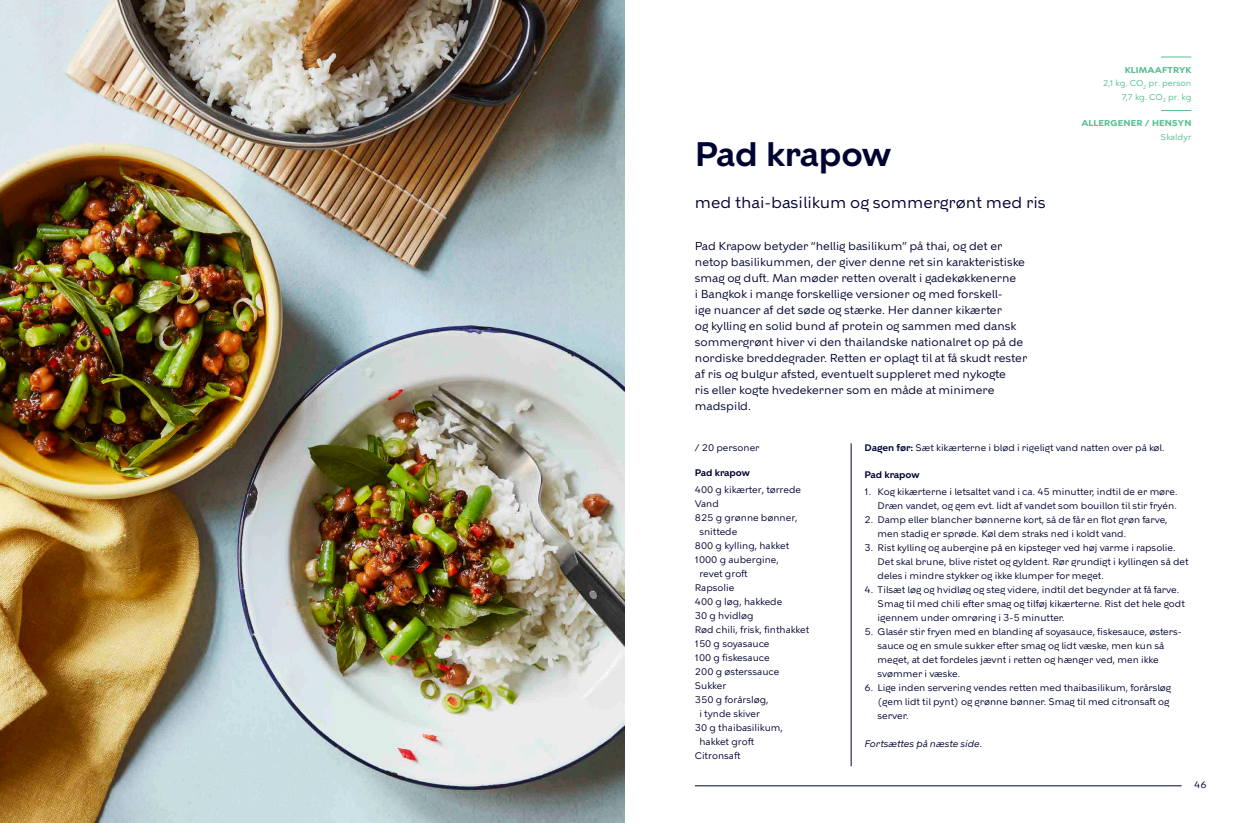
<style>
.page{position:relative;width:1248px;height:823px;background:#fff}
.page>*{position:absolute;margin:0;border:0;box-sizing:border-box;transform-origin:0 0}
.t1{font:600 34px "KBH";color:#000430}
.t2{font:16px "KBH";color:#000430}
.t3{font:11.5px/16px "KBH";color:#000430}
.t4{font:9.5px/14px "KBH";color:#000430}
.t5{font:9.5px "KBH Tekst";color:#000430}
.t6{font:italic 9.5px "KBH";color:#000430}
.t7{font:600 9.5px "KBH";color:#000430}
.t8{font:8.5px "KBH Tekst";color:#59bf8f}
.t9{font:700 8.5px "KBH Tekst";letter-spacing:.02em;color:#59bf8f}
.s1{font-weight:600}
</style>
<div class="page">
<img style="left:0;top:0;width:624px;height:822px">
<hr style="left:850px;top:443px;width:1px;height:322px;background:#000430">
<hr style="left:1160px;top:57px;width:31px;height:1px;background:#59bf8f">
<hr style="left:1160px;top:110px;width:31px;height:1px;background:#59bf8f">
<hr style="left:694px;top:785px;width:487px;height:1px;background:#000430">
<p class="t9" style="left:1124px;top:64px;width:68px">KLIMAAFTRYK</p>
<p class="t8" style="left:1102px;top:78px;width:90px">2,1 kg. CO<sub>2</sub> pr. person</p>
<p class="t8" style="left:1121px;top:91px;width:71px">7,7 kg. CO<sub>2</sub> pr. kg</p>
<p class="t9" style="left:1081px;top:118px;width:112px">ALLERGENER / HENSYN</p>
<p class="t8" style="left:1160px;top:131px;width:32px">Skaldyr</p>
<p class="t1" style="left:694px;top:133px;width:198px">Pad krapow</p>
<p class="t2" style="left:694px;top:192px;width:352px">med thai-basilikum og sommergrønt med ris</p>
<p class="t3" style="left:694px;top:237px;width:331px">Pad Krapow betyder “hellig basilikum” på thai, og det er netop basilikummen, der giver denne ret sin karakteristiske smag og duft. Man møder retten overalt i gadekøkkenerne</p>
<p class="t3" style="left:694px;top:285px;width:309px">i Bangkok i mange forskellige versioner og med forskell-</p>
<p class="t3" style="left:694px;top:301px;width:334px">ige nuancer af det søde og stærke. Her danner kikærter<br>og kylling en solid bund af protein og sammen med dansk sommergrønt hiver vi den thailandske nationalret op på de nordiske breddegrader. Retten er oplagt til at få skudt rester af ris og bulgur afsted, eventuelt suppleret med nykogte</p>
<p class="t3" style="left:694px;top:381px;width:301px">ris eller kogte hvedekerner som en måde at minimere</p>
<p class="t3" style="left:694px;top:397px;width:58px">madspild.</p>
<p class="t4" style="left:694px;top:440px;width:66px">/ 20 personer</p>
<p class="t7" style="left:694px;top:466px;width:56px">Pad krapow</p>
<p class="t5" style="left:694px;top:483px;width:108px">400 g kikærter, tørrede</p>
<p class="t5" style="left:694px;top:497px;width:25px">Vand</p>
<p class="t5" style="left:694px;top:511px;width:104px">825 g grønne bønner,</p>
<p class="t5" style="left:699px;top:525px;width:39px">snittede</p>
<p class="t5" style="left:694px;top:539px;width:96px">800 g kylling, hakket</p>
<p class="t5" style="left:694px;top:553px;width:85px">1000 g aubergine,</p>
<p class="t5" style="left:699px;top:567px;width:50px">revet groft</p>
<p class="t5" style="left:694px;top:581px;width:41px">Rapsolie</p>
<p class="t5" style="left:694px;top:595px;width:89px">400 g løg, hakkede</p>
<p class="t5" style="left:694px;top:609px;width:60px">30 g hvidløg</p>
<p class="t5" style="left:694px;top:623px;width:116px">Rød chili, frisk, finthakket</p>
<p class="t5" style="left:694px;top:637px;width:76px">150 g soyasauce</p>
<p class="t5" style="left:694px;top:651px;width:76px">100 g fiskesauce</p>
<p class="t5" style="left:694px;top:665px;width:86px">200 g østerssauce</p>
<p class="t5" style="left:694px;top:679px;width:33px">Sukker</p>
<p class="t5" style="left:694px;top:693px;width:75px">350 g forårsløg,</p>
<p class="t5" style="left:699px;top:707px;width:62px">i tynde skiver</p>
<p class="t5" style="left:694px;top:721px;width:89px">30 g thaibasilikum,</p>
<p class="t5" style="left:699px;top:735px;width:56px">hakket groft</p>
<p class="t5" style="left:694px;top:749px;width:47px">Citronsaft</p>
<p class="t4" style="left:864px;top:440px;width:301px"><span class="s1">Dagen før:</span> Sæt kikærterne i blød i rigeligt vand natten over på køl.</p>
<p class="t7" style="left:864px;top:468px;width:56px">Pad krapow</p>
<p class="t4" style="left:864px;top:484px;width:314px;text-align:right">1. Kog kikærterne i letsaltet vand i ca. 45 minutter, indtil de er møre.<br>Dræn vandet, og gem evt. lidt af vandet som bouillon til stir fryén.</p>
<p class="t4" style="left:877px;top:512px;width:291px;text-indent:-13px">2. Damp eller blancher bønnerne kort, så de får en flot grøn farve, men stadig er sprøde. Køl dem straks ned i koldt vand.</p>
<p class="t4" style="left:877px;top:540px;width:312px;text-indent:-13px">3. Rist kylling og aubergine på en kipsteger ved høj varme i rapsolie.<br>Det skal brune, blive ristet og gyldent. Rør grundigt i kyllingen så det deles i mindre stykker og ikke klumper for meget.</p>
<p class="t4" style="left:877px;top:582px;width:309px;text-indent:-13px">4. Tilsæt løg og hvidløg og steg videre, indtil det begynder at få farve.<br>Smag til med chili efter smag og tilføj kikærterne. Rist det hele godt igennem under omrøring i 3-5 minutter.</p>
<p class="t4" style="left:864px;top:624px;width:319px;text-align:center">5. Glasér stir fryen med en blanding af soyasauce, fiskesauce, østers&shy;sauce og en smule sukker efter smag og lidt væske, men kun så</p>
<p class="t4" style="left:877px;top:652px;width:282px">meget, at det fordeles jævnt i retten og hænger ved, men ikke svømmer i væske.</p>
<p class="t4" style="left:877px;top:680px;width:295px;text-indent:-13px">6. Lige inden servering vendes retten med thaibasilikum, forårsløg (gem lidt til pynt) og grønne bønner. Smag til med citronsaft og server.</p>
<p class="t6" style="left:864px;top:737px;width:119px">Fortsættes på næste side.</p>
<p class="t5" style="left:1193px;top:778px;width:14px">46</p>
</div>
